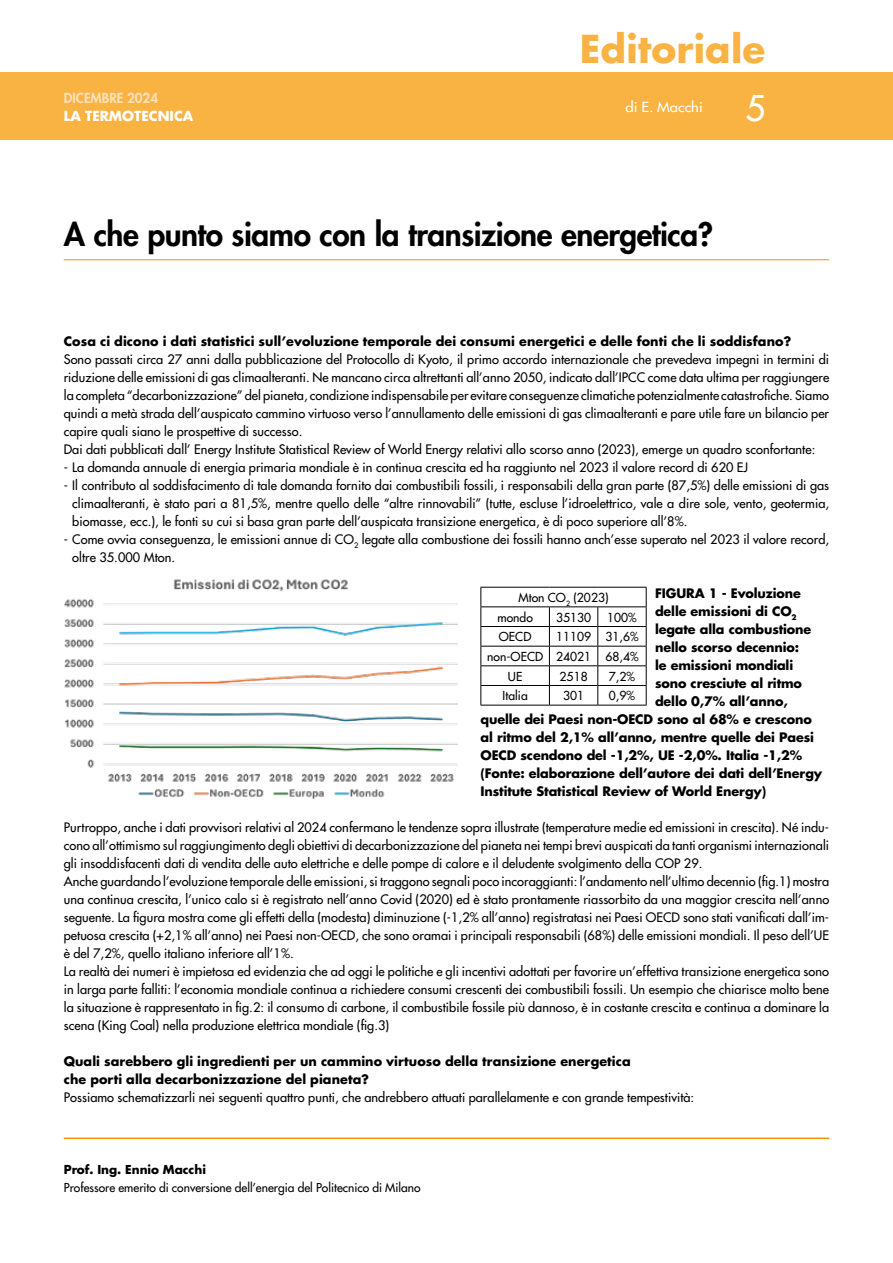
<style>
.page{position:relative;width:893px;height:1263px;background:#fff}
.page>*{position:absolute;margin:0;border:0;box-sizing:border-box;transform-origin:0 0}
.t1{font:700 37.5px "Futura Std";letter-spacing:.005em;color:#f9b342}
.t2{font:500 34.5px "Futura Std";color:#fff}
.t3{font:800 31.5px "Futura Std";letter-spacing:-.015em;color:#000}
.t4{font:700 13.5px "Futura Std";color:#fff}
.t5{font:800 13.5px "Futura Std";color:#fee1b9}
.t6{font:500 13.5px "Futura Std";color:#fff;scale:1.1 1}
.t7{font:500 12.75px/18px "Futura Std";letter-spacing:.005em;color:#000}
.t8{font:700 12.75px/18px "Futura Std";letter-spacing:-.01em;color:#000}
.t9{font:500 12.15px/19.6px "Futura Std";letter-spacing:.005em;color:#000}
.t10{font:500 12px "Futura Std";color:#000}
.t11{font:700 12px "Futura Std";color:#000}
</style>
<div class="page">
<div style="left:0;top:72px;width:893px;height:68px;background:#f9b342"></div>
<hr style="left:64px;top:259px;width:765px;height:1px;background:#f39200">
<hr style="left:64px;top:1137px;width:765px;height:2px;background:#f39200">
<img style="left:64px;top:579px;width:394px;height:220px">
<hr style="left:480px;top:587px;width:69px;height:1px;background:#000">
<hr style="left:549px;top:587px;width:49px;height:1px;background:#000">
<hr style="left:598px;top:587px;width:49px;height:1px;background:#000">
<hr style="left:480px;top:606px;width:69px;height:1px;background:#000">
<hr style="left:549px;top:606px;width:49px;height:1px;background:#000">
<hr style="left:598px;top:606px;width:49px;height:1px;background:#000">
<hr style="left:480px;top:626px;width:69px;height:1px;background:#000">
<hr style="left:549px;top:626px;width:49px;height:1px;background:#000">
<hr style="left:598px;top:626px;width:49px;height:1px;background:#000">
<hr style="left:480px;top:646px;width:69px;height:1px;background:#000">
<hr style="left:549px;top:646px;width:49px;height:1px;background:#000">
<hr style="left:598px;top:646px;width:49px;height:1px;background:#000">
<hr style="left:480px;top:665px;width:69px;height:1px;background:#000">
<hr style="left:549px;top:665px;width:49px;height:1px;background:#000">
<hr style="left:598px;top:665px;width:49px;height:1px;background:#000">
<hr style="left:480px;top:685px;width:69px;height:1px;background:#000">
<svg style="left:480px;top:587px;width:1px;height:118px"></svg>
<hr style="left:549px;top:685px;width:49px;height:1px;background:#000">
<svg style="left:549px;top:607px;width:1px;height:98px"></svg>
<hr style="left:598px;top:685px;width:49px;height:1px;background:#000">
<svg style="left:597px;top:607px;width:1px;height:98px"></svg>
<svg style="left:646px;top:587px;width:1px;height:118px"></svg>
<hr style="left:480px;top:705px;width:69px;height:1px;background:#000">
<hr style="left:549px;top:705px;width:49px;height:1px;background:#000">
<hr style="left:598px;top:705px;width:49px;height:1px;background:#000">
<p class="t5" style="left:64px;top:90px;width:96px">DICEMBRE 2024</p>
<p class="t4" style="left:64px;top:106px;width:131px">LA TERMOTECNICA</p>
<h1 class="t1" style="left:580px;top:24px;width:187px">Editoriale</h1>
<p class="t6" style="left:625px;top:99px;width:72px">di E. Macchi</p>
<h2 class="t2" style="left:745px;top:86px;width:21px">5</h2>
<h3 class="t3" style="left:64px;top:214px;width:651px">A che punto siamo con la transizione energetica?</h3>
<p class="t8" style="left:64px;top:332px;width:729px">Cosa ci dicono i dati statistici sull’evoluzione temporale dei consumi energetici e delle fonti che li soddisfano?</p>
<p class="t7" style="left:64px;top:350px;width:767px">Sono passati circa 27 anni dalla pubblicazione del Protocollo di Kyoto, il primo accordo internazionale che prevedeva impegni in termini di riduzione delle emissioni di gas climaalteranti. Ne mancano circa altrettanti all’anno 2050, indicato dall’IPCC come data ultima per raggiungere la completa “decarbonizzazione” del pianeta, condizione indispensabile per evitare conseguenze climatiche potenzialmente catastrofiche. Siamo quindi a metà strada dell’auspicato cammino virtuoso verso l’annullamento delle emissioni di gas climaalteranti e pare utile fare un bilancio per capire quali siano le prospettive di successo.<br>Dai dati pubblicati dall’ Energy Institute Statistical Review of World Energy relativi allo scorso anno (2023), emerge un quadro sconfortante:</p>
<p class="t7" style="left:64px;top:458px;width:686px">- La domanda annuale di energia primaria mondiale è in continua crescita ed ha raggiunto nel 2023 il valore record di 620 EJ</p>
<p class="t7" style="left:72px;top:476px;width:758px;text-align:justify;text-indent:-9px">- Il contributo al soddisfacimento di tale domanda fornito dai combustibili fossili, i responsabili della gran parte (87,5%) delle emissioni di gas climaalteranti, è stato pari a 81,5%, mentre quello delle “altre rinnovabili” (tutte, escluse l’idroelettrico, vale a dire sole, vento, geotermia, biomasse, ecc.), le fonti su cui si basa gran parte dell’auspicata transizione energetica, è di poco superiore all’8%.</p>
<p class="t7" style="left:72px;top:530px;width:758px;text-indent:-9px">- Come ovvia conseguenza, le emissioni annue di CO<sub>2</sub> legate alla combustione dei fossili hanno anch’esse superato nel 2023 il valore record, oltre 35.000 Mton.</p>
<p class="t8" style="left:655px;top:584px;width:147px">FIGURA 1 - Evoluzione</p>
<p class="t8" style="left:655px;top:602px;width:143px">delle emissioni di CO<sub>2</sub></p>
<p class="t8" style="left:655px;top:620px;width:158px">legate alla combustione</p>
<p class="t8" style="left:655px;top:638px;width:146px">nello scorso decennio:</p>
<p class="t8" style="left:655px;top:656px;width:140px">le emissioni mondiali</p>
<p class="t8" style="left:655px;top:674px;width:149px">sono cresciute al ritmo</p>
<p class="t8" style="left:655px;top:692px;width:134px">dello 0,7% all’anno,</p>
<p class="t8" style="left:480px;top:710px;width:333px">quelle dei Paesi non-OECD sono al 68% e crescono</p>
<p class="t8" style="left:480px;top:728px;width:335px">al ritmo del 2,1% all’anno, mentre quelle dei Paesi</p>
<p class="t8" style="left:480px;top:746px;width:323px">OECD scendono del -1,2%, UE -2,0%. Italia -1,2%</p>
<p class="t8" style="left:480px;top:764px;width:343px">(Fonte: elaborazione dell’autore dei dati dell’Energy</p>
<p class="t8" style="left:480px;top:782px;width:287px">Institute Statistical Review of World Energy)</p>
<p class="t9" style="left:497px;top:588px;width:113px;text-indent:21px">Mton CO<sub>2</sub> (2023) mondo</p>
<p class="t9" style="left:556px;top:607px;width:37px">35130</p>
<p class="t9" style="left:607px;top:607px;width:31px">100%</p>
<p class="t9" style="left:499px;top:627px;width:34px">OECD</p>
<p class="t9" style="left:556px;top:627px;width:84px">11109 31,6%</p>
<p class="t9" style="left:487px;top:647px;width:153px">non-OECD 24021 68,4%</p>
<p class="t9" style="left:508px;top:666px;width:16px">UE</p>
<p class="t9" style="left:560px;top:666px;width:30px">2518</p>
<p class="t9" style="left:609px;top:666px;width:28px">7,2%</p>
<p class="t9" style="left:503px;top:686px;width:27px">Italia</p>
<p class="t9" style="left:563px;top:686px;width:23px">301</p>
<p class="t9" style="left:609px;top:686px;width:28px">0,9%</p>
<p class="t7" style="left:64px;top:818px;width:767px">Purtroppo, anche i dati provvisori relativi al 2024 confermano le tendenze sopra illustrate (temperature medie ed emissioni in crescita). Né indu&shy;cono all’ottimismo sul raggiungimento degli obiettivi di decarbonizzazione del pianeta nei tempi brevi auspicati da tanti organismi internazionali gli insoddisfacenti dati di vendita delle auto elettriche e delle pompe di calore e il deludente svolgimento della COP 29.<br>Anche guardando l’evoluzione temporale delle emissioni, si traggono segnali poco incoraggianti: l’andamento nell’ultimo decennio (fig.1) mostra una continua crescita, l’unico calo si è registrato nell’anno Covid (2020) ed è stato prontamente riassorbito da una maggior crescita nell’anno seguente. La figura mostra come gli effetti della (modesta) diminuzione (-1,2% all’anno) registratasi nei Paesi OECD sono stati vanificati dall’im&shy;petuosa crescita (+2,1% all’anno) nei Paesi non-OECD, che sono oramai i principali responsabili (68%) delle emissioni mondiali. Il peso dell’UE è del 7,2%, quello italiano inferiore all’1%.<br>La realtà dei numeri è impietosa ed evidenzia che ad oggi le politiche e gli incentivi adottati per favorire un’effettiva transizione energetica sono in larga parte falliti: l’economia mondiale continua a richiedere consumi crescenti dei combustibili fossili. Un esempio che chiarisce molto bene la situazione è rappresentato in fig.2: il consumo di carbone, il combustibile fossile più dannoso, è in costante crescita e continua a dominare la scena (King Coal) nella produzione elettrica mondiale (fig.3)</p>
<p class="t8" style="left:64px;top:1052px;width:568px">Quali sarebbero gli ingredienti per un cammino virtuoso della transizione energetica che porti alla decarbonizzazione del pianeta?</p>
<p class="t7" style="left:64px;top:1088px;width:632px">Possiamo schematizzarli nei seguenti quattro punti, che andrebbero attuati parallelamente e con grande tempestività:</p>
<p class="t11" style="left:64px;top:1161px;width:144px">Prof. Ing. Ennio Macchi</p>
<p class="t10" style="left:64px;top:1180px;width:358px">Professore emerito di conversione dell’energia del Politecnico di Milano</p>
</div>
